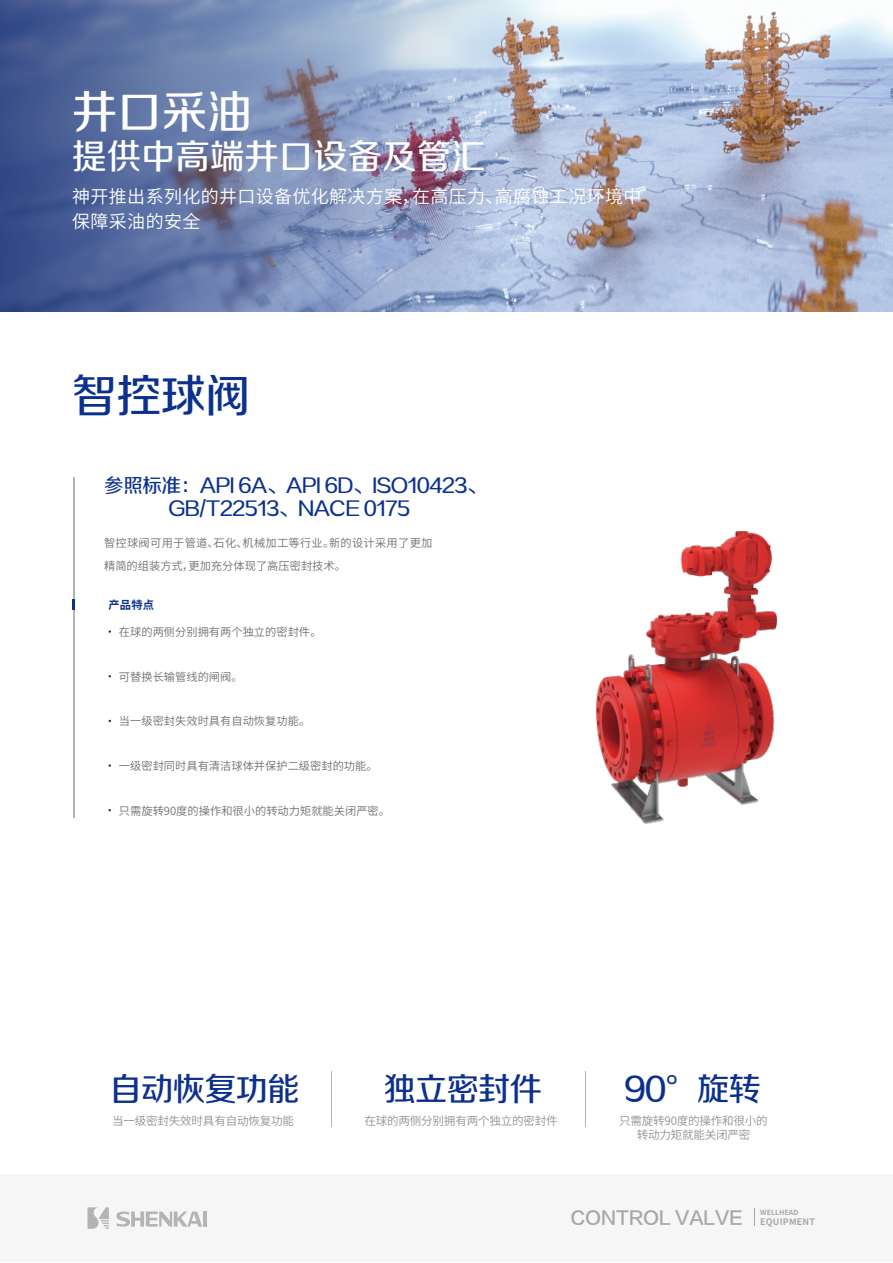
<style>
.page{position:relative;width:893px;height:1263px;background:#fff}
.page>*{position:absolute;margin:0;border:0;box-sizing:border-box;transform-origin:0 0}
.t1{font:45.15px "FZZZHUNHJW GB1 0";color:#0b308e}
.t2{font:45px "FZZZHUNHJW GB1 0";color:#fff}
.t3{font:34.5px "FZZZHUNHJW GB1 0";color:#fff}
.t4{font:32.1px "FZZZHUNHJW GB1 0";letter-spacing:-.02em;color:#0b308e}
.t5{font:19.5px/23.4px "FZZZHUNHJW GB1 0";letter-spacing:-.02em;color:#0b308e}
.t6{font:18.15px "FZLTZHK GBK1 0";letter-spacing:-.02em;color:#a7a7a6}
.t7{font:18px/24.6px "Source Han Sans CN";letter-spacing:.02em;color:#fff}
.t8{font:11.55px/14px "Source Han Sans CN";letter-spacing:-.02em;color:#929292;text-align:center}
.t9{font:11.25px "Source Han Sans CN";color:#717071}
.t10{font:11.25px/22.2px "Source Han Sans CN";letter-spacing:.025em;color:#717071}
.t11{font:700 11.25px "Source Han Sans CN";color:#0b308e}
.t12{font:700 7.05px "Source Han Sans CN";color:#a7a7a6}
</style>
<div class="page">
<hr style="left:73px;top:478px;width:1px;height:340px;background:#b4b4b5">
<svg style="left:72px;top:599px;width:3px;height:11px"></svg>
<hr style="left:332px;top:1071px;width:1px;height:56px;background:#b4b4b5">
<hr style="left:586px;top:1071px;width:1px;height:56px;background:#b4b4b5">
<img style="left:596px;top:531px;width:180px;height:293px">
<img style="left:0;top:0;width:893px;height:312px">
<div style="left:0;top:1175px;width:893px;height:87px;background:#f6f6f6"></div>
<svg style="left:87px;top:1207px;width:22px;height:22px"></svg>
<hr style="left:203px;top:1211px;width:4px;height:15px;background:#b4b4b5">
<svg style="left:116px;top:1211px;width:86px;height:16px"></svg>
<h2 class="t2" style="left:72px;top:86px;width:182px">井口采油</h2>
<h3 class="t3" style="left:72px;top:137px;width:415px">提供中高端井口设备及管汇</h3>
<h3 class="t7" style="left:72px;top:185px;width:571px">神开推出系列化的井口设备优化解决方案，在高压力、高腐蚀工况环境中保障采油的安全</h3>
<h1 class="t1" style="left:72px;top:370px;width:179px">智控球阀</h1>
<h3 class="t5" style="left:168px;top:474px;width:320px;text-indent:-64px">参照标准：API 6A、API 6D、ISO10423、<br>GB/T22513、NACE 0175</h3>
<p class="t10" style="left:104px;top:532px;width:330px">智控球阀可用于管道、石化、机械加工等行业。新的设计采用了更加精简的组装方式，更加充分体现了高压密封技术。</p>
<p class="t11" style="left:108px;top:598px;width:47px">产品特点</p>
<p class="t9" style="left:119px;top:625px;width:204px">在球的两侧分别拥有两个独立的密封件。</p>
<p class="t9" style="left:119px;top:670px;width:125px">可替换长输管线的闸阀。</p>
<p class="t9" style="left:119px;top:715px;width:193px">当一级密封失效时具有自动恢复功能。</p>
<p class="t9" style="left:119px;top:760px;width:260px">一级密封同时具有清洁球体并保护二级密封的功能。</p>
<p class="t9" style="left:119px;top:804px;width:273px">只需旋转90度的操作和很小的转动力矩就能关闭严密。</p>
<h3 class="t4" style="left:110px;top:1071px;width:191px">自动恢复功能</h3>
<p class="t8" style="left:112px;top:1114px;width:183px">当一级密封失效时具有自动恢复功能</p>
<h3 class="t4" style="left:384px;top:1071px;width:160px">独立密封件</h3>
<p class="t8" style="left:365px;top:1114px;width:195px">在球的两侧分别拥有两个独立的密封件</p>
<h3 class="t4" style="left:624px;top:1071px;width:138px">90°旋转</h3>
<p class="t8" style="left:619px;top:1114px;width:150px">只需旋转90度的操作和很小的转动力矩就能关闭严密</p>
<p class="t12" style="left:760px;top:1208px;width:40px">WELLHEAD</p>
<h3 class="t6" style="left:571px;top:1207px;width:246px">CONTROL VALVE <sub>EQUIPMENT</sub></h3>
</div>
